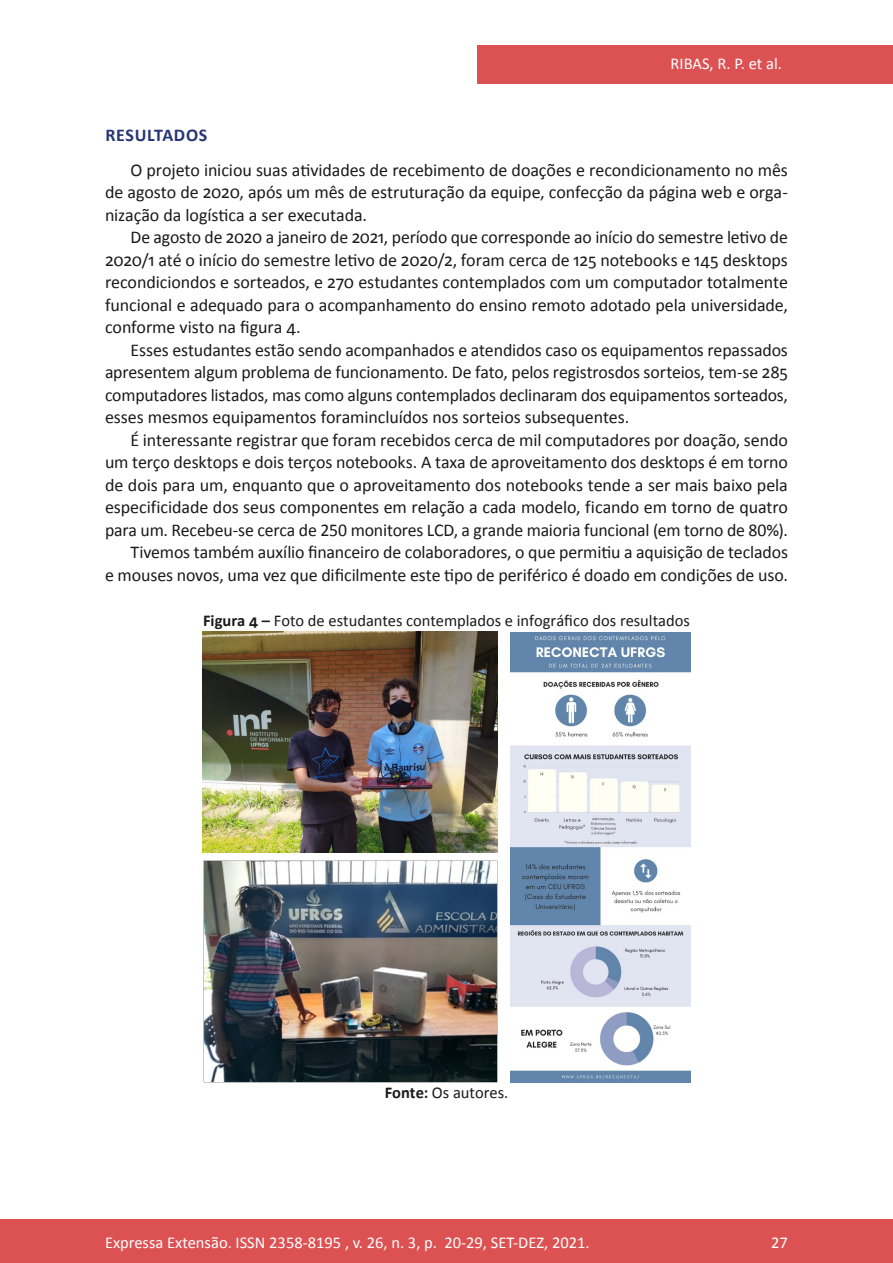
<style>
.page{position:relative;width:893px;height:1263px;background:#fff}
.page>*{position:absolute;margin:0;border:0;box-sizing:border-box;transform-origin:0 0}
.Principal_-_Texto{font:18px/22.5px "Calibri";letter-spacing:-.005em;color:#1a1a1a;text-align:justify}
.Principal_-_Intertít{font:700 18px "Calibri";letter-spacing:.04em;color:#263574}
.t1{font:16.5px "Calibri";color:#fff}
.Imagens_-_Título{font:16.5px "Calibri";color:#1a1a1a}
.Imagens_-_Legenda{font:16.5px "Calibri";color:#1a1a1a}
.s1{font-weight:700}
</style>
<div class="page">
<div style="left:477px;top:45px;width:416px;height:39px;background:#dc5253"></div>
<div style="left:0;top:1219px;width:893px;height:44px;background:#dc5253"></div>
<img style="left:203px;top:631px;width:294px;height:221px">
<img style="left:203px;top:861px;width:294px;height:222px">
<img style="left:510px;top:632px;width:180px;height:451px">
<p class="t1" style="left:670px;top:53px;width:113px">RIBAS, R. P. et al.</p>
<p class="Principal_-_Intertít" style="left:105px;top:124px;width:104px">RESULTADOS</p>
<p class="Principal_-_Texto" style="left:105px;top:158px;width:684px;text-indent:26px">O projeto iniciou suas atividades de recebimento de doações e recondicionamento no mês de agosto de 2020, após um mês de estruturação da equipe, confecção da página web e orga&shy;nização da logística a ser executada.</p>
<p class="Principal_-_Texto" style="left:105px;top:226px;width:684px;text-indent:26px">De agosto de 2020 a janeiro de 2021, período que corresponde ao início do semestre letivo de 2020/1 até o início do semestre letivo de 2020/2, foram cerca de 125 notebooks e 145 desktops recondiciondos e sorteados, e 270 estudantes contemplados com um computador totalmente funcional e adequado para o acompanhamento do ensino remoto adotado pela universidade, conforme visto na figura 4.</p>
<p class="Principal_-_Texto" style="left:105px;top:338px;width:684px;text-indent:26px">Esses estudantes estão sendo acompanhados e atendidos caso os equipamentos repassados apresentem algum problema de funcionamento. De fato, pelos registrosdos sorteios, tem-se 285 computadores listados, mas como alguns contemplados declinaram dos equipamentos sorteados, esses mesmos equipamentos foramincluídos nos sorteios subsequentes.</p>
<p class="Principal_-_Texto" style="left:105px;top:428px;width:684px;text-indent:26px">É interessante registrar que foram recebidos cerca de mil computadores por doação, sendo um terço desktops e dois terços notebooks. A taxa de aproveitamento dos desktops é em torno de dois para um, enquanto que o aproveitamento dos notebooks tende a ser mais baixo pela especificidade dos seus componentes em relação a cada modelo, ficando em torno de quatro para um. Recebeu-se cerca de 250 monitores LCD, a grande maioria funcional (em torno de 80%).</p>
<p class="Principal_-_Texto" style="left:105px;top:541px;width:684px;text-align:right">Tivemos também auxílio financeiro de colaboradores, o que permitiu a aquisição de teclados<br>e mouses novos, uma vez que dificilmente este tipo de periférico é doado em condições de uso.</p>
<p class="Imagens_-_Título" style="left:203px;top:610px;width:488px"><span class="s1">Figura 4 –</span> Foto de estudantes contemplados e infográfico dos resultados</p>
<p class="Imagens_-_Legenda" style="left:385px;top:1082px;width:125px"><span class="s1">Fonte:</span> Os autores.</p>
<p class="t1" style="left:105px;top:1231px;width:486px">Expressa Extensão. ISSN 2358-8195 , v. 26, n. 3, p. 20-29, SET-DEZ, 2021.</p>
<p class="t1" style="left:771px;top:1231px;width:18px">27</p>
</div>
